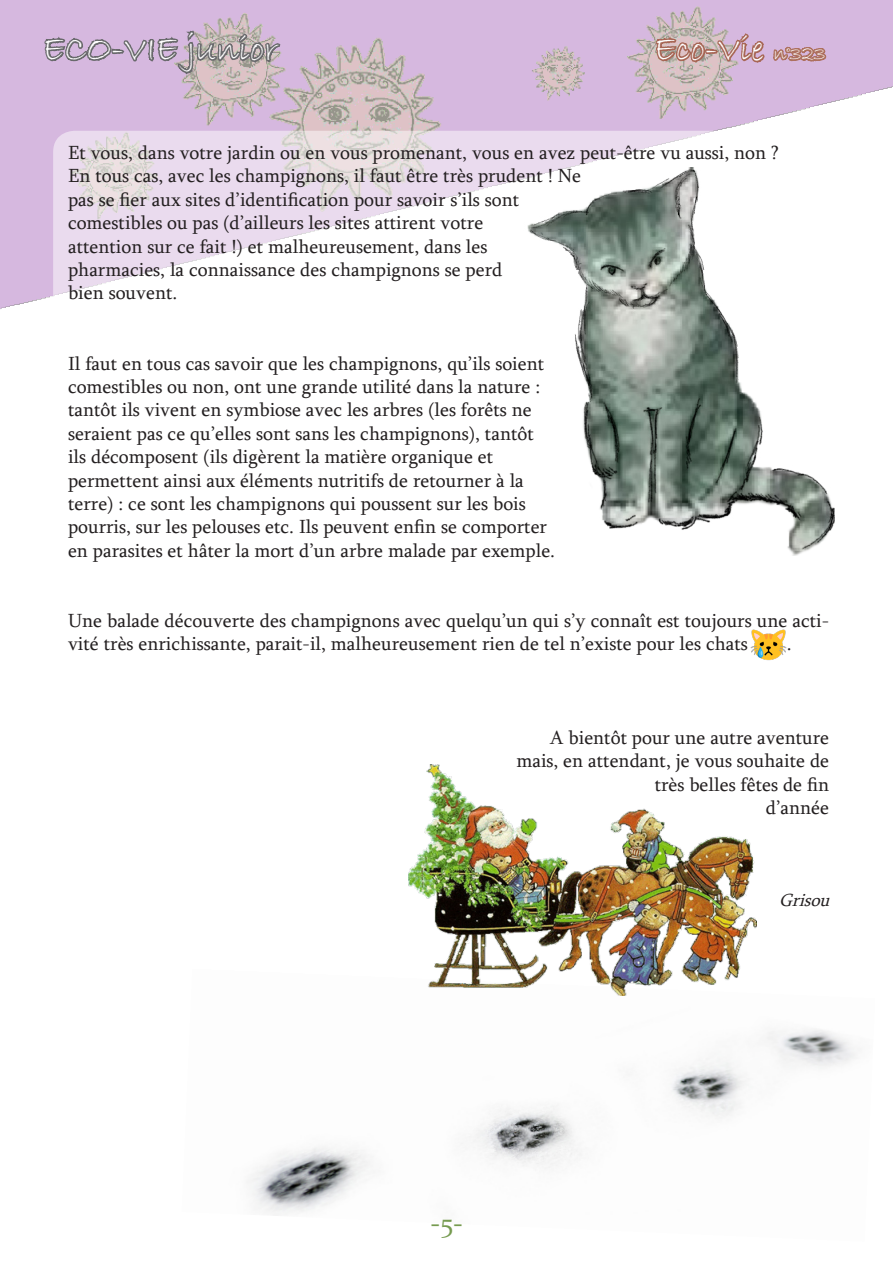
<style>
.page{position:relative;width:893px;height:1263px;background:#fff}
.page>*{position:absolute;margin:0;border:0;box-sizing:border-box;transform-origin:0 0}
.t1{font:36px "Bradley Hand ITC";color:#fff}
.t2{font:27px "Constantia";color:#769b50}
.t3{font:19.5px/23.4px "Sylfaen";color:#231f20}
.t4{font:italic 18px "Sylfaen";color:#231f20}
.s1{font-size:21px}
</style>
<div class="page">
<img style="left:0;top:0;width:893px;height:765px">
<svg style="left:42px;top:11px;width:240px;height:77px;background:#c3adc5"></svg>
<svg style="left:653px;top:11px;width:174px;height:73px;background:#cbadbf"></svg>
<img style="left:247px;top:1029px;width:610px;height:187px">
<svg style="left:53px;top:131px;width:790px;height:197px"></svg>
<img style="left:408px;top:765px;width:349px;height:231px">
<img style="left:523px;top:168px;width:311px;height:387px">
<img style="left:750px;top:627px;width:36px;height:36px">
<h1 class="t1" style="left:43px;top:26px;width:236px">ECO-VIE junior</h1>
<h1 class="t1" style="left:654px;top:26px;width:173px">Eco-Vie <span class="s1">n°323</span></h1>
<p class="t3" style="left:68px;top:140px;width:712px">Et vous, dans votre jardin ou en vous promenant, vous en avez peut-être vu aussi, non ?</p>
<p class="t3" style="left:68px;top:164px;width:514px">En tous cas, avec les champignons, il faut être très prudent ! Ne</p>
<p class="t3" style="left:68px;top:187px;width:453px">pas se fier aux sites d’identification pour savoir s’ils sont</p>
<p class="t3" style="left:68px;top:211px;width:417px">comestibles ou pas (d’ailleurs les sites attirent votre</p>
<p class="t3" style="left:68px;top:234px;width:421px">attention sur ce fait !) et malheureusement, dans les</p>
<p class="t3" style="left:68px;top:257px;width:436px">pharmacies, la connaissance des champignons se perd</p>
<p class="t3" style="left:68px;top:281px;width:111px">bien souvent.</p>
<p class="t3" style="left:68px;top:351px;width:478px">Il faut en tous cas savoir que les champignons, qu’ils soient</p>
<p class="t3" style="left:68px;top:374px;width:474px">comestibles ou non, ont une grande utilité dans la nature :</p>
<p class="t3" style="left:68px;top:398px;width:465px">tantôt ils vivent en symbiose avec les arbres (les forêts ne</p>
<p class="t3" style="left:68px;top:421px;width:467px">seraient pas ce qu’elles sont sans les champignons), tantôt</p>
<p class="t3" style="left:68px;top:445px;width:427px">ils décomposent (ils digèrent la matière organique et</p>
<p class="t3" style="left:68px;top:468px;width:457px">permettent ainsi aux éléments nutritifs de retourner à la</p>
<p class="t3" style="left:68px;top:491px;width:459px">terre) : ce sont les champignons qui poussent sur les bois</p>
<p class="t3" style="left:68px;top:515px;width:481px">pourris, sur les pelouses etc. Ils peuvent enfin se comporter</p>
<p class="t3" style="left:68px;top:538px;width:489px">en parasites et hâter la mort d’un arbre malade par exemple.</p>
<p class="t3" style="left:68px;top:608px;width:763px">Une balade découverte des champignons avec quelqu’un qui s’y connaît est toujours une acti&shy;vité très enrichissante, parait-il, malheureusement rien de tel n’existe pour les chats</p>
<p class="t3" style="left:787px;top:632px;width:6px">.</p>
<p class="t3" style="left:550px;top:725px;width:281px">A bientôt pour une autre aventure</p>
<p class="t3" style="left:516px;top:749px;width:314px">mais, en attendant, je vous souhaite de</p>
<p class="t3" style="left:655px;top:772px;width:176px">très belles fêtes de fin</p>
<p class="t3" style="left:766px;top:796px;width:65px">d’année</p>
<p class="t2" style="left:430px;top:1205px;width:34px">-5-</p>
<p class="t4" style="left:779px;top:888px;width:58px">Grisou</p>
</div>
